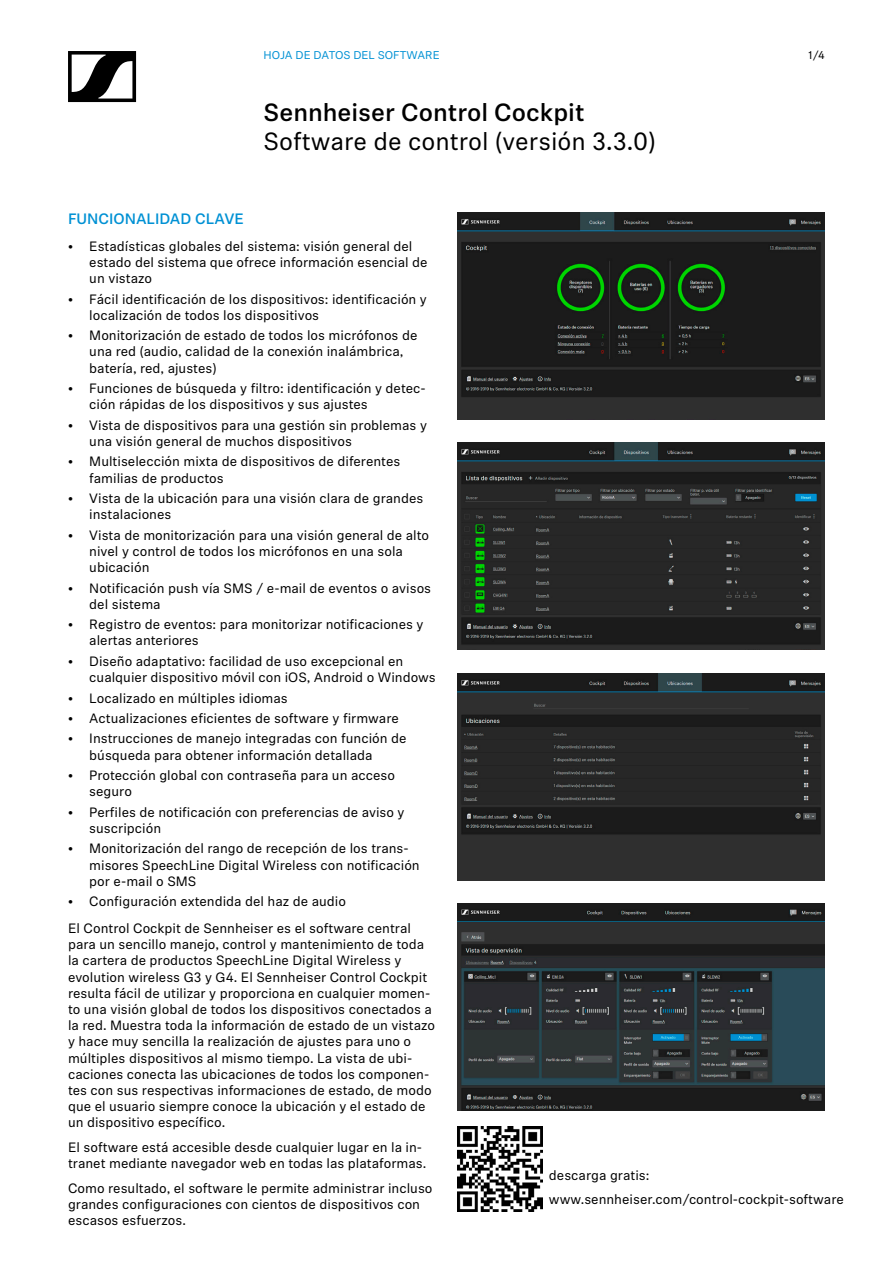
<style>
.page{position:relative;width:893px;height:1263px;background:#fff}
.page>*{position:absolute;margin:0;border:0;box-sizing:border-box;transform-origin:0 0}
.t1{font:24.75px "Sennheiser Neue";color:#000}
.t2{font:500 24.75px "Sennheiser Neue";color:#000}
.t3{font:500 15px "Sennheiser Neue";color:#0091d4}
.t4{font:13.5px/16.2px "Sennheiser Neue";color:#000}
.t5{font:11.25px "Sennheiser Neue";color:#0091d4}
.t6{font:11.25px "Sennheiser Neue";color:#000}
</style>
<div class="page">
<svg style="left:68px;top:51px;width:68px;height:51px"></svg>
<img style="left:457px;top:1127px;width:85px;height:85px">
<img style="left:457px;top:213px;width:368px;height:206px">
<img style="left:457px;top:443px;width:368px;height:207px">
<img style="left:457px;top:673px;width:368px;height:207px">
<img style="left:457px;top:904px;width:368px;height:206px">
<p class="t5" style="left:264px;top:48px;width:178px">HOJA DE DATOS DEL SOFTWARE</p>
<h1 class="t2" style="left:264px;top:95px;width:322px">Sennheiser Control Cockpit</h1>
<h1 class="t1" style="left:264px;top:125px;width:393px">Software de control (versión 3.3.0)</h1>
<p class="t3" style="left:68px;top:208px;width:177px">FUNCIONALIDAD CLAVE</p>
<p class="t4" style="left:89px;top:237px;width:340px;text-indent:-21px">• Estadísticas globales del sistema: visión general del estado del sistema que ofrece información esencial de un vistazo</p>
<p class="t4" style="left:89px;top:290px;width:339px;text-indent:-21px">• Fácil identificación de los dispositivos: identificación y localización de todos los dispositivos</p>
<p class="t4" style="left:89px;top:327px;width:330px;text-indent:-21px">• Monitorización de estado de todos los micrófonos de una red (audio, calidad de la conexión inalámbrica, batería, red, ajustes)</p>
<p class="t4" style="left:89px;top:380px;width:338px;text-indent:-21px">• Funciones de búsqueda y filtro: identificación y detec&shy;ción rápidas de los dispositivos y sus ajustes</p>
<p class="t4" style="left:89px;top:416px;width:339px;text-indent:-21px">• Vista de dispositivos para una gestión sin problemas y una visión general de muchos dispositivos</p>
<p class="t4" style="left:89px;top:453px;width:313px;text-indent:-21px">• Multiselección mixta de dispositivos de diferentes familias de productos</p>
<p class="t4" style="left:89px;top:490px;width:336px;text-indent:-21px">• Vista de la ubicación para una visión clara de grandes instalaciones</p>
<p class="t4" style="left:89px;top:526px;width:341px;text-indent:-21px">• Vista de monitorización para una visión general de alto nivel y control de todos los micrófonos en una sola ubicación</p>
<p class="t4" style="left:89px;top:579px;width:343px;text-indent:-21px">• Notificación push vía SMS / e-mail de eventos o avisos del sistema</p>
<p class="t4" style="left:89px;top:616px;width:336px;text-indent:-21px">• Registro de eventos: para monitorizar notificaciones y alertas anteriores</p>
<p class="t4" style="left:89px;top:652px;width:348px;text-indent:-21px">• Diseño adaptativo: facilidad de uso excepcional en cualquier dispositivo móvil con iOS, Android o Windows</p>
<p class="t4" style="left:68px;top:689px;width:221px">• Localizado en múltiples idiomas</p>
<p class="t4" style="left:68px;top:709px;width:332px">• Actualizaciones eficientes de software y firmware</p>
<p class="t4" style="left:89px;top:730px;width:319px;text-indent:-21px">• Instrucciones de manejo integradas con función de búsqueda para obtener información detallada</p>
<p class="t4" style="left:89px;top:767px;width:307px;text-indent:-21px">• Protección global con contraseña para un acceso seguro</p>
<p class="t4" style="left:89px;top:803px;width:317px;text-indent:-21px">• Perfiles de notificación con preferencias de aviso y suscripción</p>
<p class="t4" style="left:89px;top:840px;width:332px;text-indent:-21px">• Monitorización del rango de recepción de los trans&shy;misores SpeechLine Digital Wireless con notificación por e-mail o SMS</p>
<p class="t4" style="left:68px;top:893px;width:279px">• Configuración extendida del haz de audio</p>
<p class="t6" style="left:808px;top:48px;width:18px">1/4</p>
<p class="t4" style="left:68px;top:919px;width:369px">El Control Cockpit de Sennheiser es el software central para un sencillo manejo, control y mantenimiento de toda la cartera de productos SpeechLine Digital Wireless y evolution wireless G3 y G4. El Sennheiser Control Cockpit resulta fácil de utilizar y proporciona en cualquier momen&shy;to una visión global de todos los dispositivos conectados a la red. Muestra toda la información de estado de un vistazo y hace muy sencilla la realización de ajustes para uno o múltiples dispositivos al mismo tiempo. La vista de ubi&shy;caciones conecta las ubicaciones de todos los componen&shy;tes con sus respectivas informaciones de estado, de modo que el usuario siempre conoce la ubicación y el estado de un dispositivo específico.</p>
<p class="t4" style="left:68px;top:1138px;width:360px">El software está accesible desde cualquier lugar en la in&shy;tranet mediante navegador web en todas las plataformas.</p>
<p class="t4" style="left:68px;top:1179px;width:366px">Como resultado, el software le permite administrar incluso grandes configuraciones con cientos de dispositivos con escasos esfuerzos.</p>
<p class="t4" style="left:549px;top:1162px;width:296px;line-height:24.8px">descarga gratis: www.sennheiser.com/control-cockpit-software</p>
</div>
